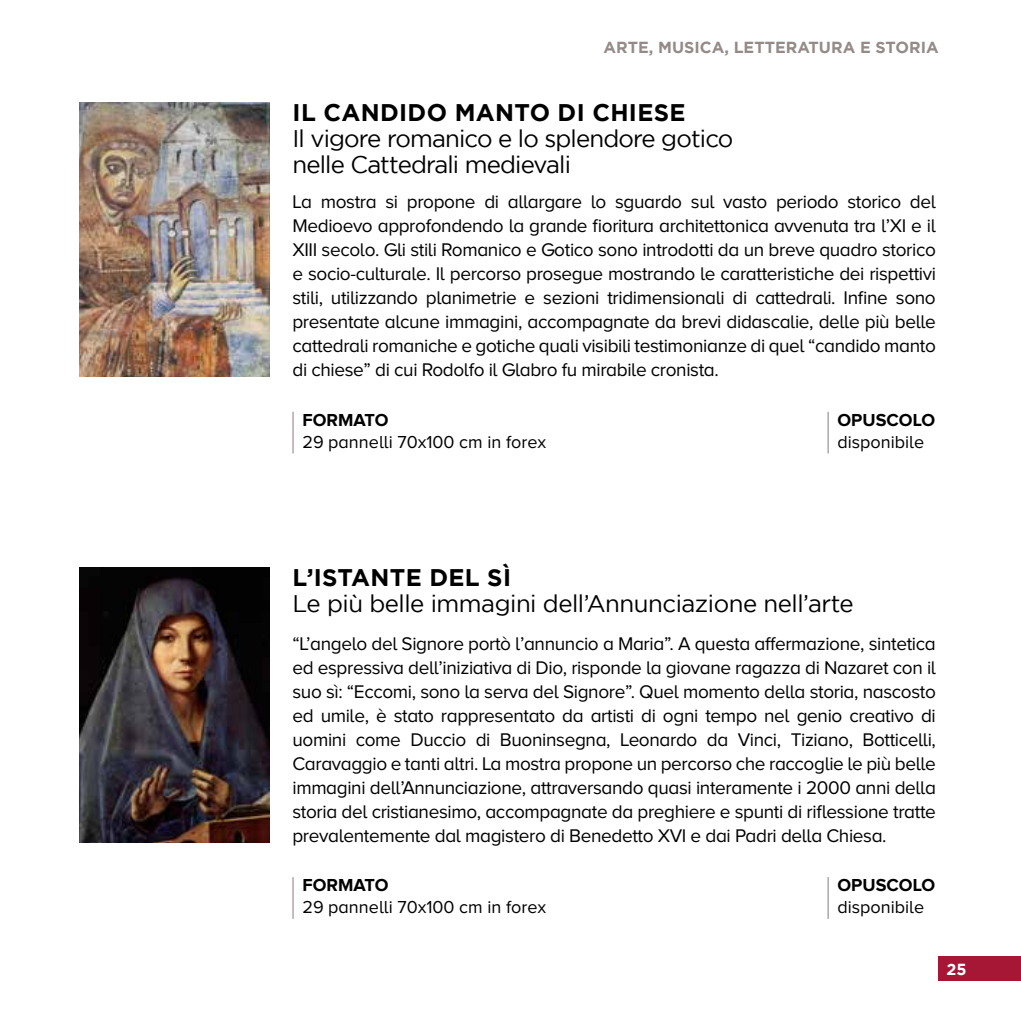
<style>
.page{position:relative;width:1021px;height:1021px;background:#fff}
.page>*{position:absolute;margin:0;border:0;box-sizing:border-box;transform-origin:0 0}
.t1{font:24px/26px "Gotham";letter-spacing:-.035em;color:#000}
.t2{font:700 24px "Gotham";letter-spacing:.015em;color:#000}
.t3{font:19px/24px "Proxima Nova A";letter-spacing:-.02em;color:#000;text-align:justify}
.t4{font:18px "Proxima Nova A";color:#000}
.t5{font:700 18px "Proxima Nova A";color:#000}
.t6{font:700 16px "Gotham";color:#948b89}
.t7{font:700 16px "Gotham";color:#fff}
</style>
<div class="page">
<div style="left:938px;top:956px;width:82px;height:24px;background:#a51735"></div>
<img style="left:79px;top:567px;width:190px;height:275px">
<hr style="left:827px;top:877px;width:1px;height:41px;background:#938988">
<hr style="left:292px;top:877px;width:1px;height:41px;background:#938988">
<img style="left:79px;top:102px;width:190px;height:275px">
<hr style="left:827px;top:412px;width:1px;height:41px;background:#938988">
<hr style="left:292px;top:412px;width:1px;height:41px;background:#938988">
<p class="t6" style="left:603px;top:38px;width:337px">ARTE, MUSICA, LETTERATURA E STORIA</p>
<p class="t2" style="left:292px;top:99px;width:394px">IL CANDIDO MANTO DI CHIESE</p>
<p class="t1" style="left:292px;top:125px;width:442px">Il vigore romanico e lo splendore gotico nelle Cattedrali medievali</p>
<p class="t3" style="left:292px;top:190px;width:645px">La mostra si propone di allargare lo sguardo sul vasto periodo storico del Medioevo approfondendo la grande fioritura architettonica avvenuta tra l’XI e il XIII secolo. Gli stili Romanico e Gotico sono introdotti da un breve quadro storico e socio-culturale. Il percorso prosegue mostrando le caratteristiche dei rispettivi stili, utilizzando planimetrie e sezioni tridimensionali di cattedrali. Infine sono presentate alcune immagini, accompagnate da brevi didascalie, delle più belle cattedrali romaniche e gotiche quali visibili testimonianze di quel “candido manto di chiese” di cui Rodolfo il Glabro fu mirabile cronista.</p>
<p class="t5" style="left:302px;top:410px;width:87px">FORMATO</p>
<p class="t4" style="left:302px;top:431px;width:245px">29 pannelli 70x100 cm in forex</p>
<p class="t5" style="left:837px;top:410px;width:99px">OPUSCOLO</p>
<p class="t4" style="left:837px;top:431px;width:88px">disponibile</p>
<p class="t2" style="left:292px;top:564px;width:220px">L’ISTANTE DEL SÌ</p>
<p class="t1" style="left:292px;top:590px;width:563px">Le più belle immagini dell’Annunciazione nell’arte</p>
<p class="t3" style="left:292px;top:631px;width:645px">“L’angelo del Signore portò l’annuncio a Maria”. A questa affermazione, sintetica ed espressiva dell’iniziativa di Dio, risponde la giovane ragazza di Nazaret con il suo sì: “Eccomi, sono la serva del Signore”. Quel momento della storia, nascosto ed umile, è stato rappresentato da artisti di ogni tempo nel genio creativo di uomini come Duccio di Buoninsegna, Leonardo da Vinci, Tiziano, Botticelli, Caravaggio e tanti altri. La mostra propone un percorso che raccoglie le più belle immagini dell’Annunciazione, attraversando quasi interamente i 2000 anni della storia del cristianesimo, accompagnate da preghiere e spunti di riflessione tratte prevalentemente dal magistero di Benedetto XVI e dai Padri della Chiesa.</p>
<p class="t5" style="left:302px;top:875px;width:87px">FORMATO</p>
<p class="t4" style="left:302px;top:897px;width:245px">29 pannelli 70x100 cm in forex</p>
<p class="t5" style="left:837px;top:875px;width:99px">OPUSCOLO</p>
<p class="t4" style="left:837px;top:897px;width:88px">disponibile</p>
<p class="t7" style="left:946px;top:960px;width:22px">25</p>
</div>
